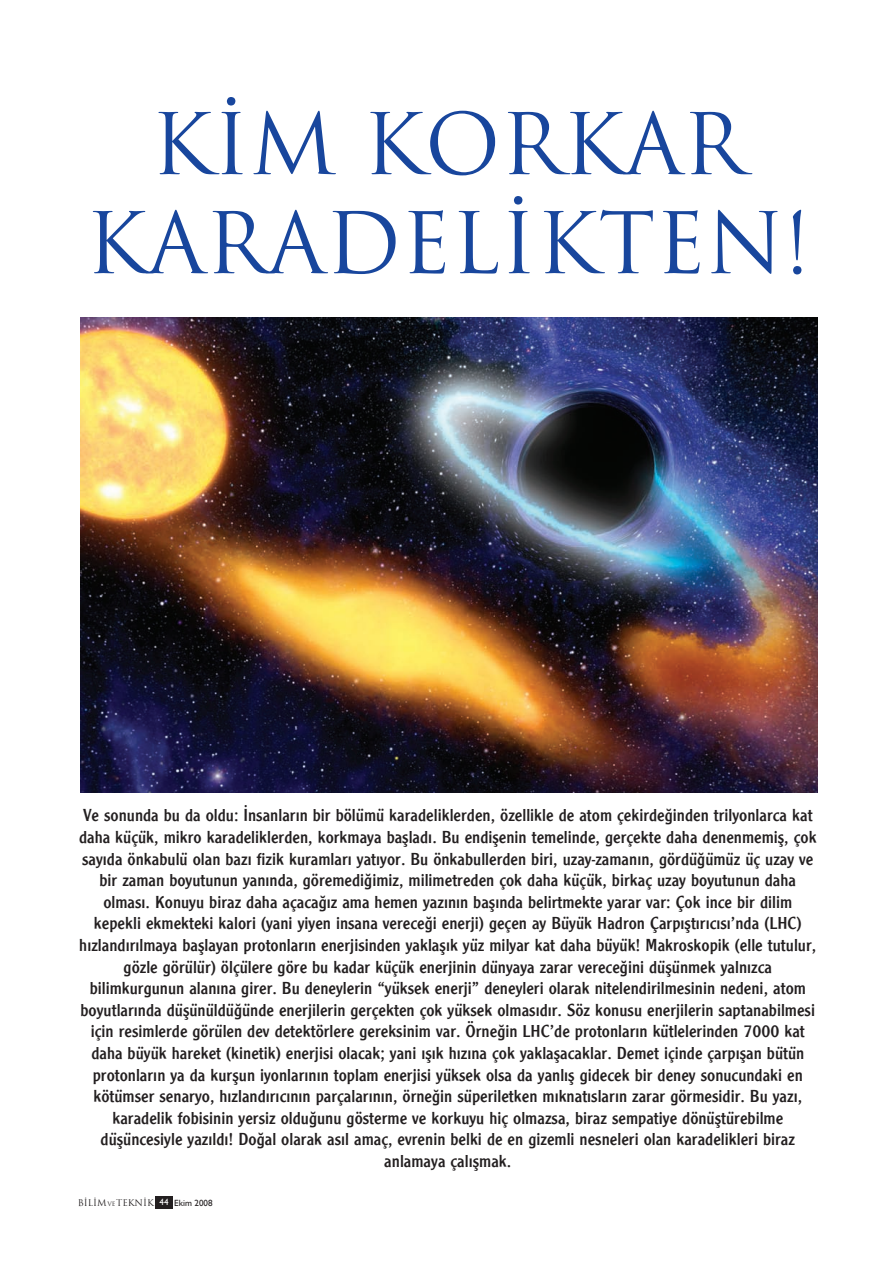
<style>
.page{position:relative;width:894px;height:1263px;background:#fff}
.page>*{position:absolute;margin:0;border:0;box-sizing:border-box;transform-origin:0 0}
.t1{font:500 82.5px/99px "Trajan";color:#18469d;text-align:center}
.t2{font:18px/21.6px "Clearface Gothic";color:#231f20;text-align:center}
.t3{font:500 9px "Trajan";color:#231f20}
.s1{font-size:6px}
.s2{font-family:"Gill Sans";font-weight:400;color:#fff}
.s3{font-family:"Gill Sans";font-weight:400}
</style>
<div class="page">
<div style="left:156px;top:1196px;width:17px;height:13px;background:#231f20"></div>
<img style="left:81px;top:317px;width:737px;height:475px">
<h1 class="t1" style="left:85px;top:95px;width:726px">KIM KORKAR<br>KARADELIKTEN!</h1>
<p class="t2" style="left:79px;top:804px;width:739px">Ve sonunda bu da oldu: İnsanların bir bölümü karadeliklerden, özellikle de atom çekirdeğinden trilyonlarca kat daha küçük, mikro karadeliklerden, korkmaya başladı. Bu endişenin temelinde, gerçekte daha denenmemiş, çok sayıda önkabulü olan bazı fizik kuramları yatıyor. Bu önkabullerden biri, uzay-zamanın, gördüğümüz üç uzay ve bir zaman boyutunun yanında, göremediğimiz, milimetreden çok daha küçük, birkaç uzay boyutunun daha olması. Konuyu biraz daha açacağız ama hemen yazının başında belirtmekte yarar var: Çok ince bir dilim kepekli ekmekteki kalori (yani yiyen insana vereceği enerji) geçen ay Büyük Hadron Çarpıştırıcısı’nda (LHC) hızlandırılmaya başlayan protonların enerjisinden yaklaşık yüz milyar kat daha büyük! Makroskopik (elle tutulur, gözle görülür) ölçülere göre bu kadar küçük enerjinin dünyaya zarar vereceğini düşünmek yalnızca bilimkurgunun alanına girer. Bu deneylerin “yüksek enerji” deneyleri olarak nitelendirilmesinin nedeni, atom boyutlarında düşünüldüğünde enerjilerin gerçekten çok yüksek olmasıdır. Söz konusu enerjilerin saptanabilmesi için resimlerde görülen dev detektörlere gereksinim var. Örneğin LHC’de protonların kütlelerinden 7000 kat daha büyük hareket (kinetik) enerjisi olacak; yani ışık hızına çok yaklaşacaklar. Demet içinde çarpışan bütün protonların ya da kurşun iyonlarının toplam enerjisi yüksek olsa da yanlış gidecek bir deney sonucundaki en kötümser senaryo, hızlandırıcının parçalarının, örneğin süperiletken mıknatısların zarar görmesidir. Bu yazı, karadelik fobisinin yersiz olduğunu gösterme ve korkuyu hiç olmazsa, biraz sempatiye dönüştürebilme düşüncesiyle yazıldı! Doğal olarak asıl amaç, evrenin belki de en gizemli nesneleri olan karadelikleri biraz anlamaya çalışmak.</p>
<p class="t3" style="left:78px;top:1197px;width:136px">BILIM<span class="s1">VE</span>TEKNIK <span class="s2">44</span> <span class="s3">Ekim 2008</span></p>
</div>
